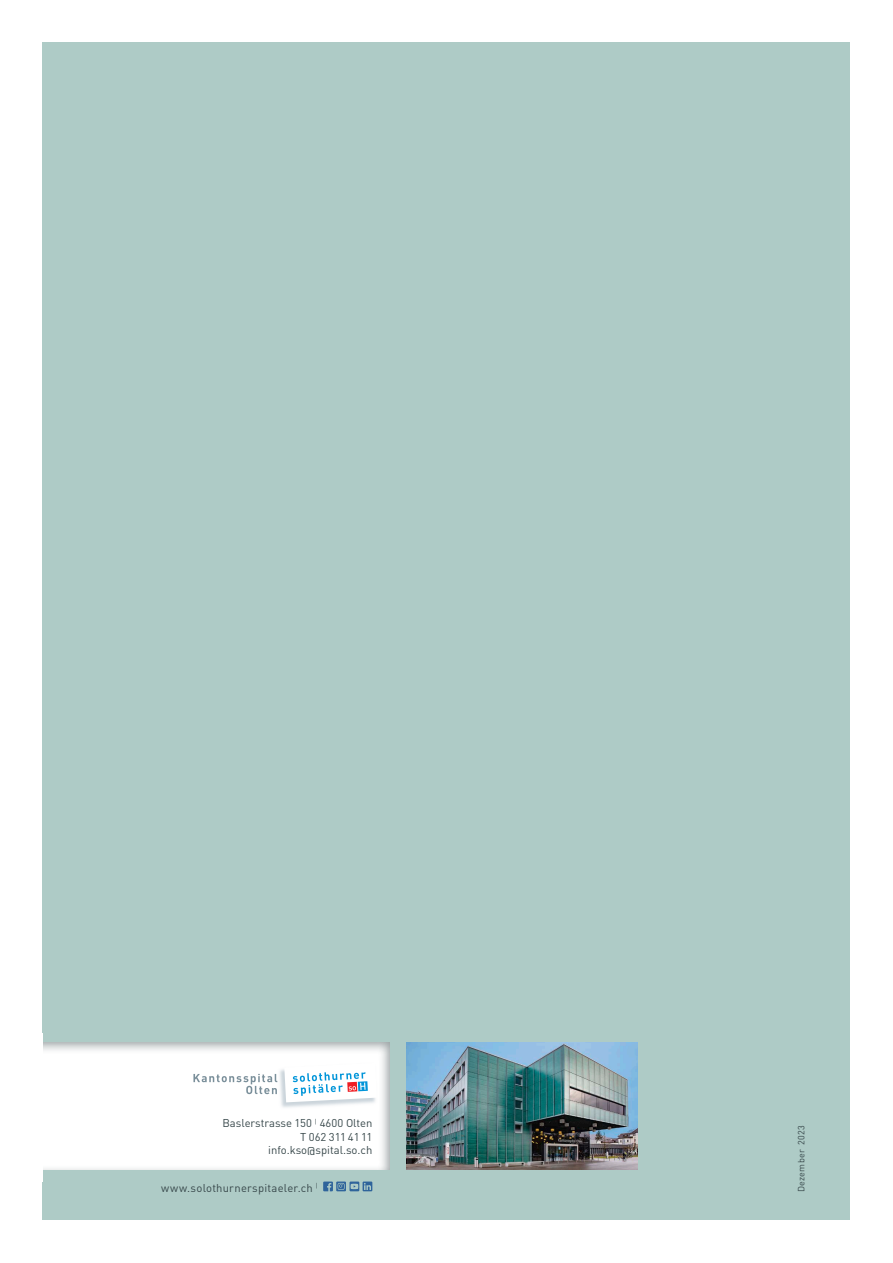
<style>
.page{position:relative;width:893px;height:1263px;background:#fff}
.page>*{position:absolute;margin:0;border:0;box-sizing:border-box;transform-origin:0 0}
.t1{font:11.25px "DINOT";color:#37474a}
.t2{font:11.25px "DINOT";letter-spacing:.02em;color:#37474a}
.t3{font:9px "DINOT";letter-spacing:.03em;color:#37474a}
.t4{font:6.6px "DINOT";color:#37474a}
</style>
<div class="page">
<div style="left:43px;top:43px;width:807px;height:1177px;background:#aecbc6"></div>
<div style="left:28px;top:1039px;width:363px;height:132px;background:#37474a;opacity:.5"></div>
<div style="left:0;top:1033px;width:43px;height:149px;background:#fff"></div>
<img style="left:406px;top:1042px;width:232px;height:128px">
<svg style="left:323px;top:1181px;width:49px;height:10px"></svg>
<img style="left:277px;top:1062px;width:101px;height:48px">
<svg style="left:284px;top:1063px;width:93px;height:39px;background:#dfebf3"></svg>
<svg style="left:193px;top:1074px;width:84px;height:20px;background:#e3e8ea"></svg>
<p class="t1" style="left:222px;top:1115px;width:152px">Baslerstrasse 150 <sup>|</sup> 4600 Olten</p>
<p class="t1" style="left:300px;top:1128px;width:74px">T 062 311 41 11</p>
<p class="t1" style="left:268px;top:1142px;width:106px">info.kso@spital.so.ch</p>
<p class="t2" style="left:161px;top:1179px;width:153px">www.solothurnerspitaeler.ch</p>
<p class="t4" style="left:316px;top:1180px;width:4px">|</p>
<p class="t3" style="left:794px;top:1192px;width:69px;rotate:-90deg">Dezember 2023</p>
</div>
